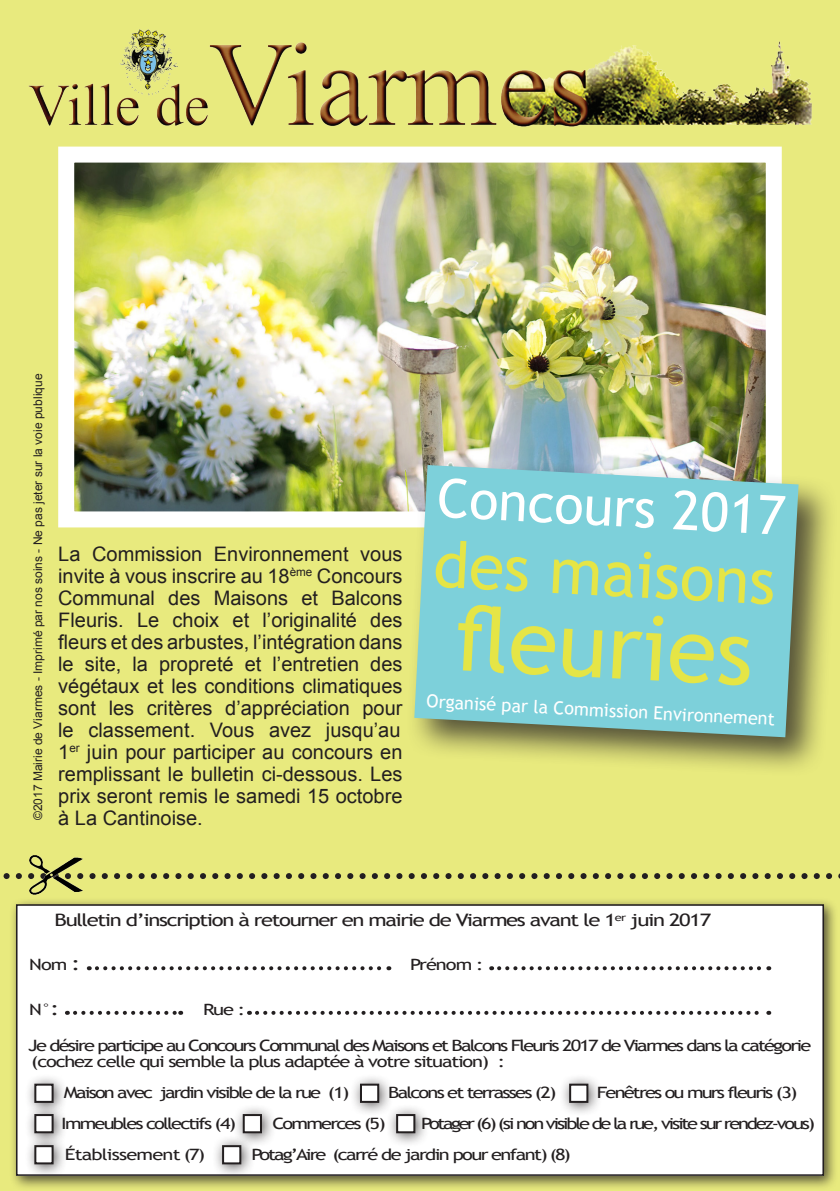
<style>
.page{position:relative;width:840px;height:1191px;background:#fff}
.page>*{position:absolute;margin:0;border:0;box-sizing:border-box;transform-origin:0 0}
.t1{font:90px "Trebuchet MS";color:#e5e546}
.t2{font:64px "Trebuchet MS";color:#e5e546}
.t3{font:54px "Trebuchet MS";color:#fff}
.t4{font:20px/22px "Arial";color:#231f20;text-align:justify}
.t5{font:18px "Trebuchet MS";color:#fff}
.t6{font:17.2px "Trebuchet MS";letter-spacing:-.06em;color:#231f20;scale:1.28 1}
.t7{font:15.6px/15.6px "Trebuchet MS";letter-spacing:-.09em;color:#231f20;scale:1.28 1}
.t8{font:15.6px "Trebuchet MS";letter-spacing:-.11em;color:#231f20;scale:1.28 1}
.t9{font:15.6px "Trebuchet MS";letter-spacing:-.04em;color:#231f20;scale:1.28 1}
.t10{font:12px "Arial";color:#231f20}
.s1{font-size:18.8px}
</style>
<div class="page">
<div style="left:0;top:0;width:839px;height:1191px;background:#e8ea7e"></div>
<img style="left:75px;top:164px;width:689px;height:346px">
<div style="left:58px;top:147px;width:723px;height:380px;border:16px solid #fff"></div>
<svg style="left:3px;top:873px;width:837px;height:6px"></svg>
<img style="left:28px;top:29px;width:784px;height:98px">
<div style="left:406px;top:457px;width:432px;height:320px;background:#231f20;opacity:.75"></div>
<svg style="left:414px;top:465px;width:384px;height:272px;background:#80cbd0"></svg>
<div style="left:9px;top:897px;width:829px;height:294px;background:#231f20;opacity:.75"></div>
<div style="left:17px;top:905px;width:805px;height:270px;background:#fff"></div>
<div style="left:16px;top:904px;width:807px;height:271px;border:2px solid #231f20"></div>
<svg style="left:97px;top:966px;width:292px;height:4px"></svg>
<svg style="left:499px;top:966px;width:269px;height:4px"></svg>
<svg style="left:75px;top:1010px;width:106px;height:4px"></svg>
<svg style="left:257px;top:1010px;width:511px;height:4px"></svg>
<div style="left:24px;top:1135px;width:44px;height:43px;background:#231f20;opacity:.75"></div>
<div style="left:35px;top:1146px;width:18px;height:17px;background:#fff"></div>
<div style="left:34px;top:1145px;width:20px;height:19px;border:2px solid #231f20"></div>
<div style="left:24px;top:1104px;width:44px;height:43px;background:#231f20;opacity:.75"></div>
<div style="left:35px;top:1115px;width:18px;height:17px;background:#fff"></div>
<div style="left:34px;top:1114px;width:20px;height:19px;border:2px solid #231f20"></div>
<div style="left:24px;top:1073px;width:44px;height:43px;background:#231f20;opacity:.75"></div>
<div style="left:35px;top:1084px;width:18px;height:17px;background:#fff"></div>
<div style="left:34px;top:1083px;width:20px;height:19px;border:2px solid #231f20"></div>
<div style="left:350px;top:1073px;width:43px;height:43px;background:#231f20;opacity:.75"></div>
<div style="left:361px;top:1084px;width:17px;height:17px;background:#fff"></div>
<div style="left:360px;top:1083px;width:19px;height:19px;border:2px solid #231f20"></div>
<div style="left:233px;top:1104px;width:43px;height:43px;background:#231f20;opacity:.75"></div>
<div style="left:243px;top:1115px;width:18px;height:17px;background:#fff"></div>
<div style="left:242px;top:1114px;width:20px;height:19px;border:2px solid #231f20"></div>
<div style="left:212px;top:1135px;width:43px;height:43px;background:#231f20;opacity:.75"></div>
<div style="left:223px;top:1146px;width:17px;height:17px;background:#fff"></div>
<div style="left:222px;top:1145px;width:19px;height:19px;border:2px solid #231f20"></div>
<div style="left:386px;top:1104px;width:43px;height:43px;background:#231f20;opacity:.75"></div>
<div style="left:397px;top:1115px;width:17px;height:17px;background:#fff"></div>
<div style="left:396px;top:1114px;width:19px;height:19px;border:2px solid #231f20"></div>
<div style="left:559px;top:1073px;width:43px;height:43px;background:#231f20;opacity:.75"></div>
<div style="left:570px;top:1084px;width:17px;height:17px;background:#fff"></div>
<div style="left:569px;top:1083px;width:19px;height:19px;border:2px solid #231f20"></div>
<img style="left:29px;top:856px;width:53px;height:39px">
<p class="t10" style="left:30px;top:820px;width:448px;rotate:-90deg">©2017 Mairie de Viarmes - Imprimé par nos soins - Ne pas jeter sur la voie publique</p>
<p class="t4" style="left:58px;top:543px;width:346px">La Commission Environnement vous invite à vous inscrire au 18<sup>ème</sup> Concours Communal des Maisons et Balcons Fleuris. Le choix et l’originalité des fleurs et des arbustes, l’intégration dans le site, la propreté et l’entretien des végétaux et les conditions climatiques sont les critères d’appréciation pour le classement. Vous avez jusqu’au 1<sup>er</sup> juin pour participer au concours en remplissant le bulletin ci-dessous. Les prix seront remis le samedi 15 octobre à La Cantinoise.</p>
<h3 class="t3" style="left:438px;top:466px;width:350px;rotate:3deg">Concours 2017</h3>
<h2 class="t2" style="left:435px;top:526px;width:343px;rotate:3deg">des maisons</h2>
<h1 class="t1" style="left:457px;top:585px;width:300px;rotate:3deg">fleuries</h1>
<p class="t5" style="left:427px;top:690px;width:350px;rotate:3deg">Organisé par la Commission Environnement</p>
<p class="t6" style="left:55px;top:910px;width:514px">Bulletin d’inscription à retourner en mairie de Viarmes avant le 1<sup>er</sup> juin 2017</p>
<p class="t7" style="left:29px;top:956px;width:41px">Nom <span class="s1">:</span></p>
<p class="t7" style="left:410px;top:956px;width:59px">Prénom :</p>
<p class="t7" style="left:29px;top:1001px;width:25px">N°<span class="s1">:</span></p>
<p class="t7" style="left:203px;top:1001px;width:35px">Rue :</p>
<p class="t7" style="left:28px;top:1037px;width:613px">Je désire participe au Concours Communal des Maisons et Balcons Fleuris 2017 de Viarmes dans la catégorie (cochez celle qui semble la plus adaptée à votre situation) :</p>
<p class="t7" style="left:64px;top:1084px;width:224px">Maison avec jardin visible de la rue (1)</p>
<p class="t7" style="left:388px;top:1084px;width:133px">Balcons et terrasses (2)</p>
<p class="t7" style="left:596px;top:1084px;width:158px">Fenêtres ou murs fleuris (3)</p>
<p class="t7" style="left:61px;top:1116px;width:138px">Immeubles collectifs (4)</p>
<p class="t7" style="left:272px;top:1116px;width:90px">Commerces (5)</p>
<p class="t8" style="left:421px;top:1114px;width:309px">Potager (6) (si non visible de la rue, visite sur rendez-vous)</p>
<p class="t9" style="left:65px;top:1145px;width:111px">Établissement (7)</p>
<p class="t7" style="left:251px;top:1147px;width:251px">Potag’Aire (carré de jardin pour enfant) (8)</p>
</div>
